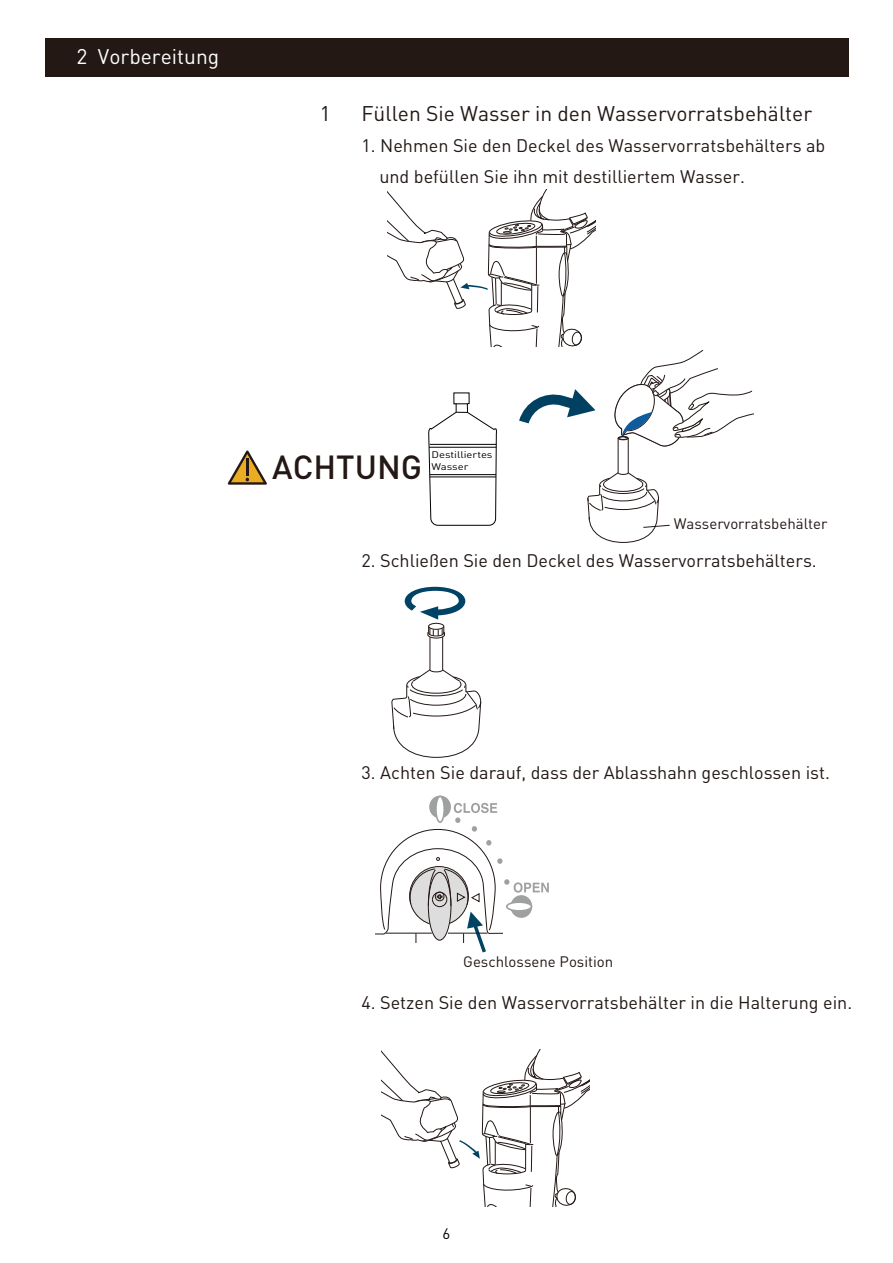
<style>
.page{position:relative;width:893px;height:1263px;background:#fff}
.page>*{position:absolute;margin:0;border:0;box-sizing:border-box;transform-origin:0 0}
.t1{font:500 33px "DINOT";color:#231815}
.t2{font:21px "DINOT";color:#221815}
.t3{font:21px "DINOT";color:#fff}
.t4{font:18px/31.5px "DINOT";color:#221815}
.t5{font:18px "DINOT";color:#221714}
.t6{font:15px "DINOT";color:#221815}
.t7{font:15px "DINOT";color:#040000}
.t8{font:9.6px "DINOT";color:#040000;scale:1.18 1}
.s1{color:#221815}
</style>
<div class="page">
<div style="left:45px;top:38px;width:803px;height:39px;background:#231813"></div>
<svg style="left:391px;top:587px;width:90px;height:171px"></svg>
<svg style="left:375px;top:803px;width:174px;height:149px"></svg>
<div style="left:429px;top:796px;width:22px;height:22px;background:#9fa0a0;border-radius:50%"></div>
<div style="left:436px;top:796px;width:8px;height:26px;background:#fff;border-radius:50%"></div>
<div style="left:435px;top:795px;width:10px;height:28px;border:2px solid #9fa0a0;border-radius:50%"></div>
<div style="left:510px;top:895px;width:22px;height:23px;background:#9fa0a0;border-radius:50%"></div>
<div style="left:507px;top:902px;width:24px;height:9px;background:#fff;border-radius:50%"></div>
<div style="left:506px;top:901px;width:26px;height:11px;border:2px solid #9fa0a0;border-radius:50%"></div>
<svg style="left:381px;top:1049px;width:209px;height:157px"></svg>
<svg style="left:387px;top:190px;width:367px;height:353px"></svg>
<hr style="left:430px;top:476px;width:66px;height:1px;background:#040000">
<hr style="left:430px;top:444px;width:66px;height:1px;background:#040000">
<svg style="left:228px;top:450px;width:39px;height:35px"></svg>
<p class="t3" style="left:77px;top:41px;width:144px">2 Vorbereitung</p>
<p class="t2" style="left:320px;top:97px;width:12px">1</p>
<p class="t2" style="left:361px;top:97px;width:452px">Füllen Sie Wasser in den Wasservorratsbehälter</p>
<p class="t4" style="left:379px;top:128px;width:448px;text-indent:-18px">1. Nehmen Sie den Deckel des Wasservorratsbehälters ab und befüllen Sie ihn mit destilliertem Wasser.</p>
<p class="t8" style="left:431px;top:448px;width:53px">Destilliertes</p>
<h1 class="t1" style="left:272px;top:441px;width:152px">ACHTUNG</h1>
<p class="t8" style="left:431px;top:459px;width:33px">Wasser</p>
<p class="t6" style="left:674px;top:512px;width:155px">Wasservorratsbehälter</p>
<p class="t4" style="left:361px;top:543px;width:457px">2. Schließen Sie den Deckel des Wasservorratsbehälters.</p>
<p class="t5" style="left:361px;top:759px;width:470px"><span class="s1">3.</span> Achten Sie darauf, dass der Ablasshahn geschlossen ist.</p>
<p class="t6" style="left:463px;top:950px;width:152px">Geschlossene Position</p>
<p class="t4" style="left:361px;top:985px;width:492px">4. Setzen Sie den Wasservorratsbehälter in die Halterung ein.</p>
<p class="t7" style="left:443px;top:1222px;width:9px">6</p>
</div>
